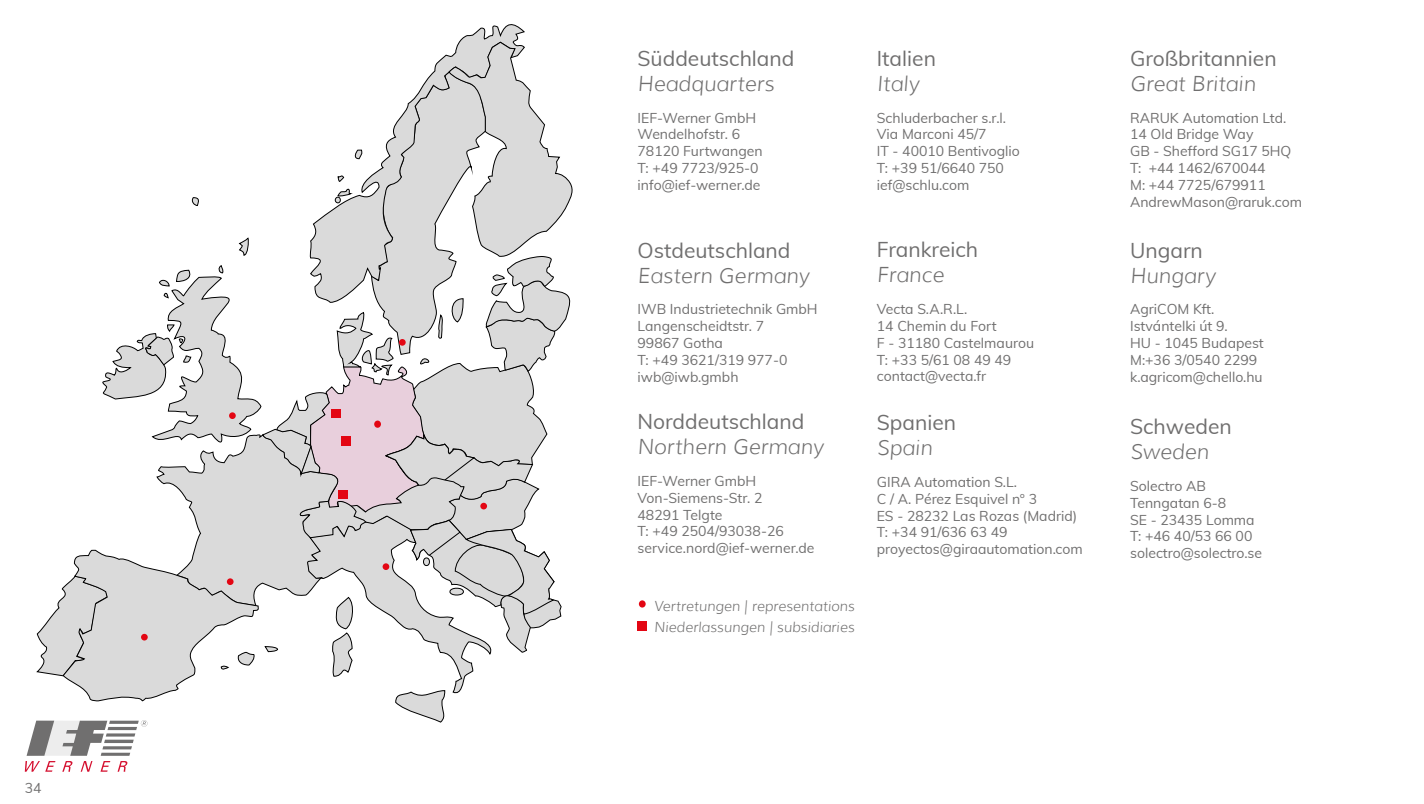
<style>
.page{position:relative;width:1424px;height:804px;background:#fff}
.page>*{position:absolute;margin:0;border:0;box-sizing:border-box;transform-origin:0 0}
.t1{font:21px "Muli";color:#706f6f}
.t2{font:italic 300 21px "Muli";color:#706f6f}
.t3{font:14px/16.8px "Muli";color:#706f6f}
.t4{font:italic 300 14px/21px "Muli";color:#706f6f}
</style>
<div class="page">
<svg style="left:25px;top:761px;width:102px;height:10px"></svg>
<svg style="left:459px;top:24px;width:66px;height:17px"></svg>
<svg style="left:27px;top:41px;width:546px;height:714px"></svg>
<div style="left:341px;top:436px;width:9px;height:9px;background:#e30613"></div>
<div style="left:374px;top:420px;width:7px;height:8px;background:#e30613;border-radius:50%"></div>
<div style="left:141px;top:634px;width:7px;height:6px;background:#e30613;border-radius:50%"></div>
<div style="left:639px;top:600px;width:7px;height:7px;background:#e30613;border-radius:50%"></div>
<div style="left:637px;top:621px;width:10px;height:10px;background:#e30613"></div>
<p class="t3" style="left:25px;top:779px;width:18px">34</p>
<h1 class="t1" style="left:637px;top:43px;width:158px">Süddeutschland</h1>
<h1 class="t2" style="left:637px;top:71px;width:138px">Headquarters</h1>
<p class="t3" style="left:637px;top:109px;width:127px">IEF-Werner GmbH<br>Wendelhofstr. 6<br>78120 Furtwangen<br>T: +49 7723/925-0 info@ief-werner.de</p>
<h1 class="t1" style="left:637px;top:235px;width:154px">Ostdeutschland</h1>
<h1 class="t2" style="left:637px;top:262px;width:173px">Eastern Germany</h1>
<p class="t3" style="left:637px;top:300px;width:182px">IWB Industrietechnik GmbH<br>Langenscheidtstr. 7<br>99867 Gotha<br>T: +49 3621/319 977-0 iwb@iwb.gmbh</p>
<h1 class="t1" style="left:637px;top:406px;width:168px">Norddeutschland</h1>
<h1 class="t2" style="left:637px;top:434px;width:188px">Northern Germany</h1>
<p class="t3" style="left:637px;top:472px;width:178px">IEF-Werner GmbH<br>Von-Siemens-Str. 2<br>48291 Telgte<br>T: +49 2504/93038-26 service.nord@ief-werner.de</p>
<p class="t4" style="left:654px;top:595px;width:202px">Vertretungen | representations<br>Niederlassungen | subsidiaries</p>
<h1 class="t1" style="left:877px;top:43px;width:61px">Italien</h1>
<h1 class="t2" style="left:877px;top:71px;width:44px">Italy</h1>
<p class="t3" style="left:877px;top:109px;width:145px">Schluderbacher s.r.l.<br>Via Marconi 45/7<br>IT - 40010 Bentivoglio<br>T: +39 51/6640 750 ief@schlu.com</p>
<h1 class="t1" style="left:877px;top:234px;width:103px">Frankreich</h1>
<h1 class="t2" style="left:877px;top:262px;width:69px">France</h1>
<p class="t3" style="left:877px;top:300px;width:159px">Vecta S.A.R.L.<br>14 Chemin du Fort<br>F - 31180 Castelmaurou<br>T: +33 5/61 08 49 49 contact@vecta.fr</p>
<h1 class="t1" style="left:877px;top:407px;width:81px">Spanien</h1>
<h1 class="t2" style="left:877px;top:435px;width:57px">Spain</h1>
<p class="t3" style="left:877px;top:473px;width:207px">GIRA Automation S.L.<br>C / A. Pérez Esquivel n° 3<br>ES - 28232 Las Rozas (Madrid)<br>T: +34 91/636 63 49 proyectos@giraautomation.com</p>
<h1 class="t1" style="left:1130px;top:43px;width:148px">Großbritannien</h1>
<h1 class="t2" style="left:1130px;top:71px;width:127px">Great Britain</h1>
<p class="t3" style="left:1130px;top:109px;width:174px">RARUK Automation Ltd.<br>14 Old Bridge Way<br>GB - Shefford SG17 5HQ<br>T: +44 1462/670044<br>M: +44 7725/679911<br>AndrewMason@raruk.com</p>
<h1 class="t1" style="left:1130px;top:235px;width:74px">Ungarn</h1>
<h1 class="t2" style="left:1130px;top:262px;width:87px">Hungary</h1>
<p class="t3" style="left:1130px;top:300px;width:135px">AgriCOM Kft.<br>Istvántelki út 9.<br>HU - 1045 Budapest<br>M:+36 3/0540 2299 k.agricom@chello.hu</p>
<h1 class="t1" style="left:1130px;top:411px;width:103px">Schweden</h1>
<h1 class="t2" style="left:1130px;top:439px;width:81px">Sweden</h1>
<p class="t3" style="left:1130px;top:477px;width:134px">Solectro AB<br>Tenngatan 6-8<br>SE - 23435 Lomma<br>T: +46 40/53 66 00 solectro@solectro.se</p>
</div>
